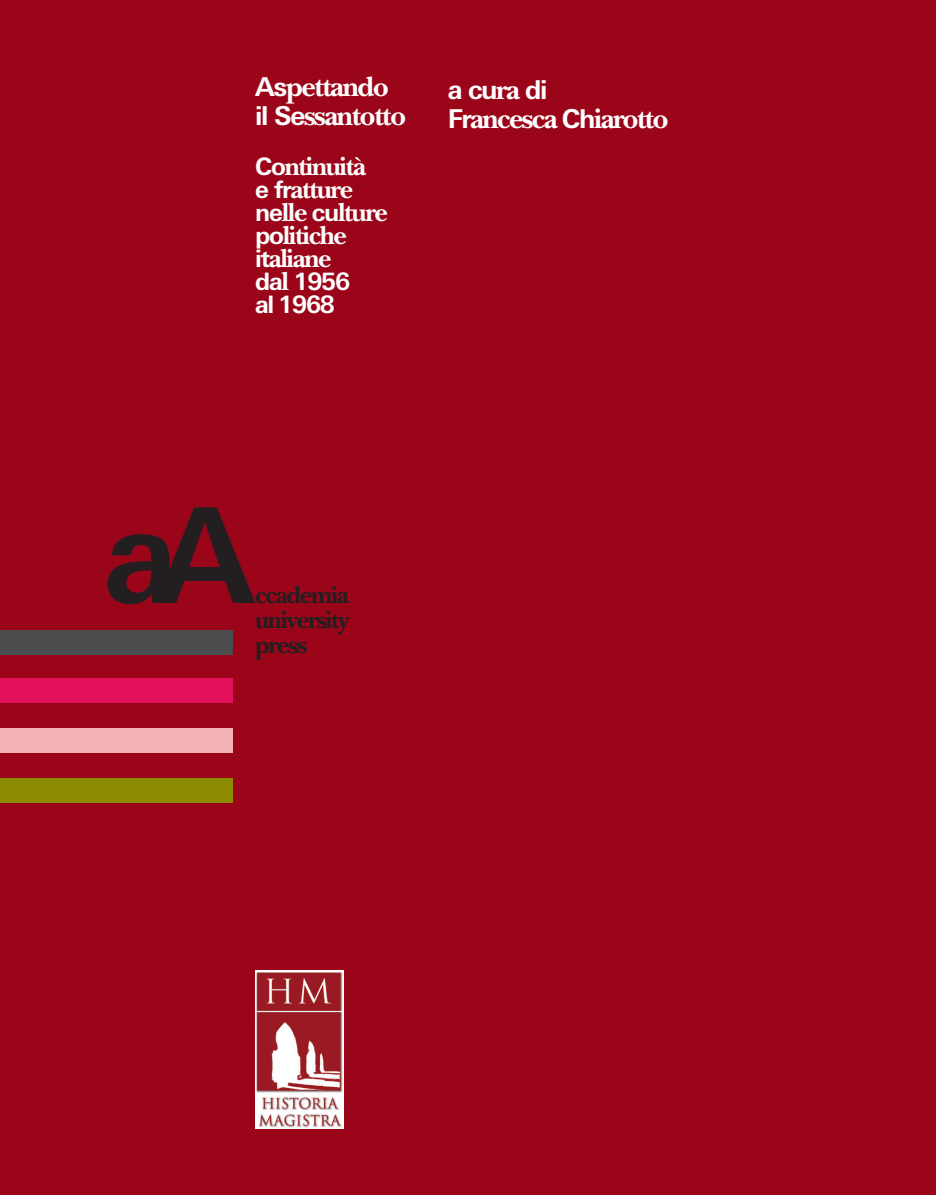
<style>
.page{position:relative;width:936px;height:1195px;background:#9b051a}
.page>*{position:absolute;margin:0;border:0;box-sizing:border-box;transform-origin:0 0}
.t1{font:700 132.2px "Linotype Univers Basic";color:#231f20}
.t2{font:700 29px/29px "New Baskerville Std";letter-spacing:-.05em;color:#fff}
.t3{font:700 29px "New Baskerville";letter-spacing:-.055em;color:#fff}
.t4{font:700 27px/23px "New Baskerville Std";letter-spacing:-.05em;color:#fff}
.t5{font:700 26px "Linotype Univers Basic";color:#fff}
.t6{font:700 25.4px/25px "New Baskerville";letter-spacing:-.055em;color:#231f20;text-align:justify}
.t7{font:700 24px/23px "Linotype Univers Basic";letter-spacing:-.05em;color:#fff}
.s1{font-family:"Linotype Univers Basic";font-size:26px}
.s2{font-family:"Linotype Univers Basic";font-size:24px}
.s3{font-family:"New Baskerville Std";font-size:27px}
.s4{font-family:"New Baskerville";font-size:29px}
</style>
<div class="page">
<div style="left:0;top:630px;width:233px;height:25px;background:#4b4c4d"></div>
<div style="left:0;top:678px;width:233px;height:25px;background:#e3105c"></div>
<div style="left:0;top:728px;width:233px;height:25px;background:#f5b2b6"></div>
<div style="left:0;top:778px;width:233px;height:25px;background:#8d8b02"></div>
<img style="left:255px;top:970px;width:89px;height:158px">
<p class="t2" style="left:255px;top:73px;width:153px"><span class="s1">As</span>pettando <span class="s1">il Se</span>ssantotto</p>
<p class="t4" style="left:255px;top:155px;width:134px"><span class="s2">Co</span>ntinuità<br><span class="s2">e fr</span>atture <span class="s2">ne</span>lle <span class="s2">cu</span>lture <span class="s2">po</span>litiche <span class="s2">it</span>aliane</p>
<p class="t7" style="left:255px;top:270px;width:97px">da<span class="s3">l</span> 1956 al 1968</p>
<p class="t5" style="left:448px;top:74px;width:101px">a cu<span class="s4">ra</span> di</p>
<p class="t3" style="left:448px;top:102px;width:222px"><span class="s1">Fr</span>ancesca <span class="s1">Ch</span>iarotto</p>
<h1 class="t1" style="left:104px;top:476px;width:152px">aA</h1>
<p class="t6" style="left:255px;top:582px;width:96px">ccademia university press</p>
</div>
